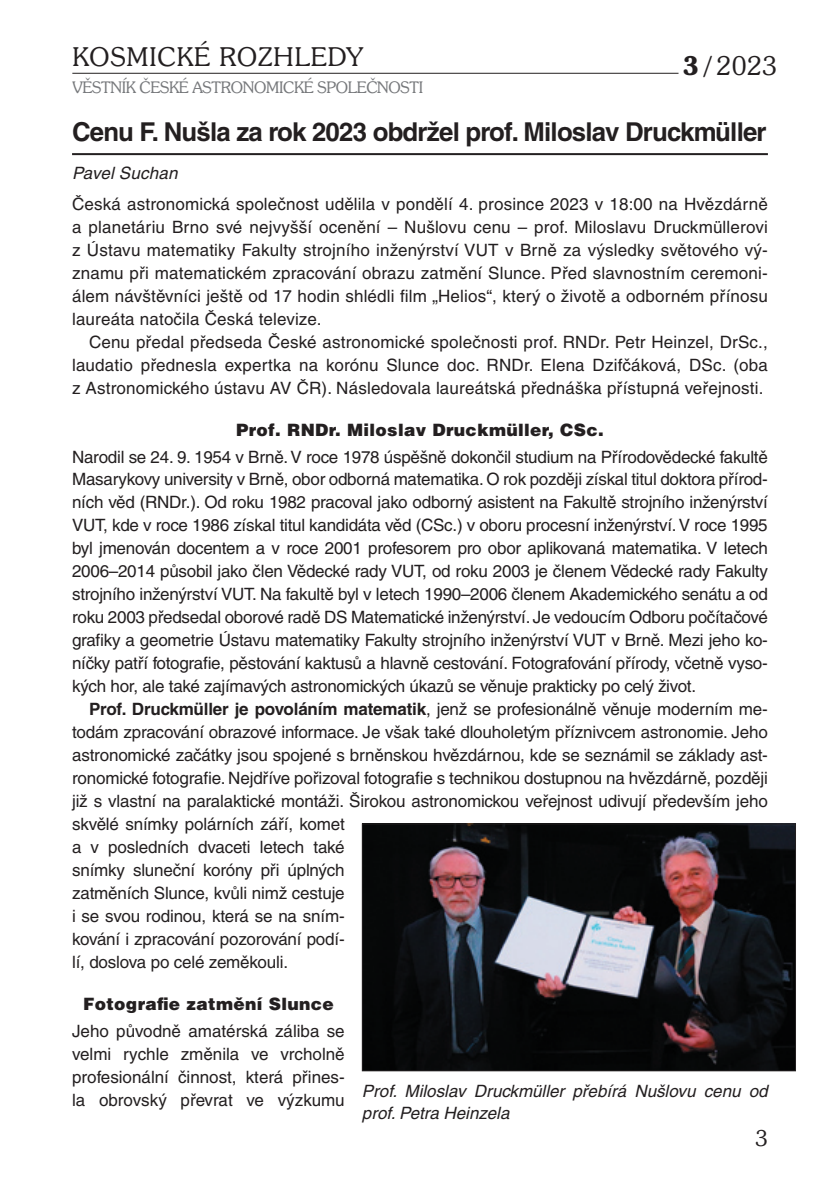
<style>
.page{position:relative;width:840px;height:1191px;background:#fff}
.page>*{position:absolute;margin:0;border:0;box-sizing:border-box;transform-origin:0 0}
.t1{font:700 26px "Helvetica CE";letter-spacing:-.03em;color:#231f20}
.t2{font:300 26px "Souvenir IT Cby BTCE";letter-spacing:.04em;color:#231f20}
.t3{font:300 22px "Souvenir IT Cby BTCE";color:#231f20}
.t4{font:17px/23px "Helvetica CE";letter-spacing:-.01em;color:#231f20;text-align:justify}
.t5{font:italic 17px/22px "Helvetica CE";color:#231f20}
.t6{font:900 17px "Helvetica CE";letter-spacing:.02em;color:#231f20}
.t7{font:300 16px "Souvenir IT Cby BTCE";letter-spacing:-.02em;color:#76787b}
.s1{font-weight:600}
.s2{font-weight:700}
</style>
<div class="page">
<hr style="left:72px;top:73px;width:606px;height:1px;background:#231f20">
<hr style="left:72px;top:153px;width:695px;height:2px;background:#231f20">
<img style="left:363px;top:825px;width:430px;height:244px">
<div style="left:361px;top:823px;width:434px;height:248px;border:1px solid #231f20"></div>
<h1 class="t2" style="left:72px;top:40px;width:292px">KOSMICKÉ ROZHLEDY</h1>
<p class="t7" style="left:72px;top:77px;width:352px">VĚSTNÍK ČESKÉ ASTRONOMICKÉ SPOLEČNOSTI</p>
<h1 class="t2" style="left:682px;top:48px;width:96px"><span class="s1">3 /</span> 2023</h1>
<h1 class="t1" style="left:72px;top:116px;width:695px">Cenu F. Nušla za rok 2023 obdržel prof. Miloslav Druckmüller</h1>
<p class="t5" style="left:72px;top:162px;width:107px">Pavel Suchan</p>
<p class="t4" style="left:72px;top:192px;width:697px">Česká astronomická společnost udělila v pondělí 4. prosince 2023 v 18:00 na Hvězdárně a planetáriu Brno své nejvyšší ocenění – Nušlovu cenu – prof. Miloslavu Druckmüllerovi z Ústavu matematiky Fakulty strojního inženýrství VUT v Brně za výsledky světového vý&shy;znamu při matematickém zpracování obrazu zatmění Slunce. Před slavnostním ceremoni&shy;álem návštěvníci ještě od 17 hodin shlédli film „Helios“, který o životě a odborném přínosu laureáta natočila Česká televize.</p>
<p class="t4" style="left:72px;top:330px;width:697px;text-indent:17px">Cenu předal předseda České astronomické společnosti prof. RNDr. Petr Heinzel, DrSc., laudatio přednesla expertka na korónu Slunce doc. RNDr. Elena Dzifčáková, DSc. (oba z Astronomického ústavu AV ČR). Následovala laureátská přednáška přístupná veřejnosti.</p>
<p class="t6" style="left:236px;top:419px;width:369px">Prof. RNDr. Miloslav Druckmüller, CSc.</p>
<p class="t4" style="left:72px;top:445px;width:697px">Narodil se 24. 9. 1954 v Brně. V roce 1978 úspěšně dokončil studium na Přírodovědecké fakultě Masarykovy university v Brně, obor odborná matematika. O rok později získal titul doktora přírod&shy;ních věd (RNDr.). Od roku 1982 pracoval jako odborný asistent na Fakultě strojního inženýrství VUT, kde v roce 1986 získal titul kandidáta věd (CSc.) v oboru procesní inženýrství. V roce 1995 byl jmenován docentem a v roce 2001 profesorem pro obor aplikovaná matematika. V letech 2006–2014 působil jako člen Vědecké rady VUT, od roku 2003 je členem Vědecké rady Fakulty strojního inženýrství VUT. Na fakultě byl v letech 1990–2006 členem Akademického senátu a od roku 2003 předsedal oborové radě DS Matematické inženýrství. Je vedoucím Odboru počítačové grafiky a geometrie Ústavu matematiky Fakulty strojního inženýrství VUT v Brně. Mezi jeho ko&shy;níčky patří fotografie, pěstování kaktusů a hlavně cestování. Fotografování přírody, včetně vyso&shy;kých hor, ale také zajímavých astronomických úkazů se věnuje prakticky po celý život.</p>
<p class="t4" style="left:72px;top:697px;width:697px;text-align:left;text-indent:17px"><span class="s2">Prof. Druckmüller je povoláním matematik</span>, jenž se profesionálně věnuje moderním me&shy;todám zpracování obrazové informace. Je však také dlouholetým příznivcem astronomie. Jeho astronomické začátky jsou spojené s brněnskou hvězdárnou, kde se seznámil se základy ast&shy;ronomické fotografie. Nejdříve pořizoval fotografie s technikou dostupnou na hvězdárně, později již s vlastní na paralaktické montáži. Širokou astronomickou veřejnost udivují především jeho skvělé snímky polárních září, komet<br>a v posledních dvaceti letech také<br>snímky sluneční koróny při úplných<br>zatměních Slunce, kvůli nimž cestuje<br>i se svou rodinou, která se na sním-<br>kování i zpracování pozorování podí-<br>lí, doslova po celé zeměkouli.</p>
<p class="t6" style="left:83px;top:993px;width:252px">Fotografie zatmění Slunce</p>
<p class="t4" style="left:72px;top:1019px;width:274px">Jeho původně amatérská záliba se velmi rychle změnila ve vrcholně profesionální činnost, která přines&shy;la obrovský převrat ve výzkumu</p>
<p class="t5" style="left:362px;top:1080px;width:407px">Prof. Miloslav Druckmüller přebírá Nušlovu cenu od prof. Petra Heinzela</p>
<p class="t3" style="left:755px;top:1124px;width:14px">3</p>
</div>
